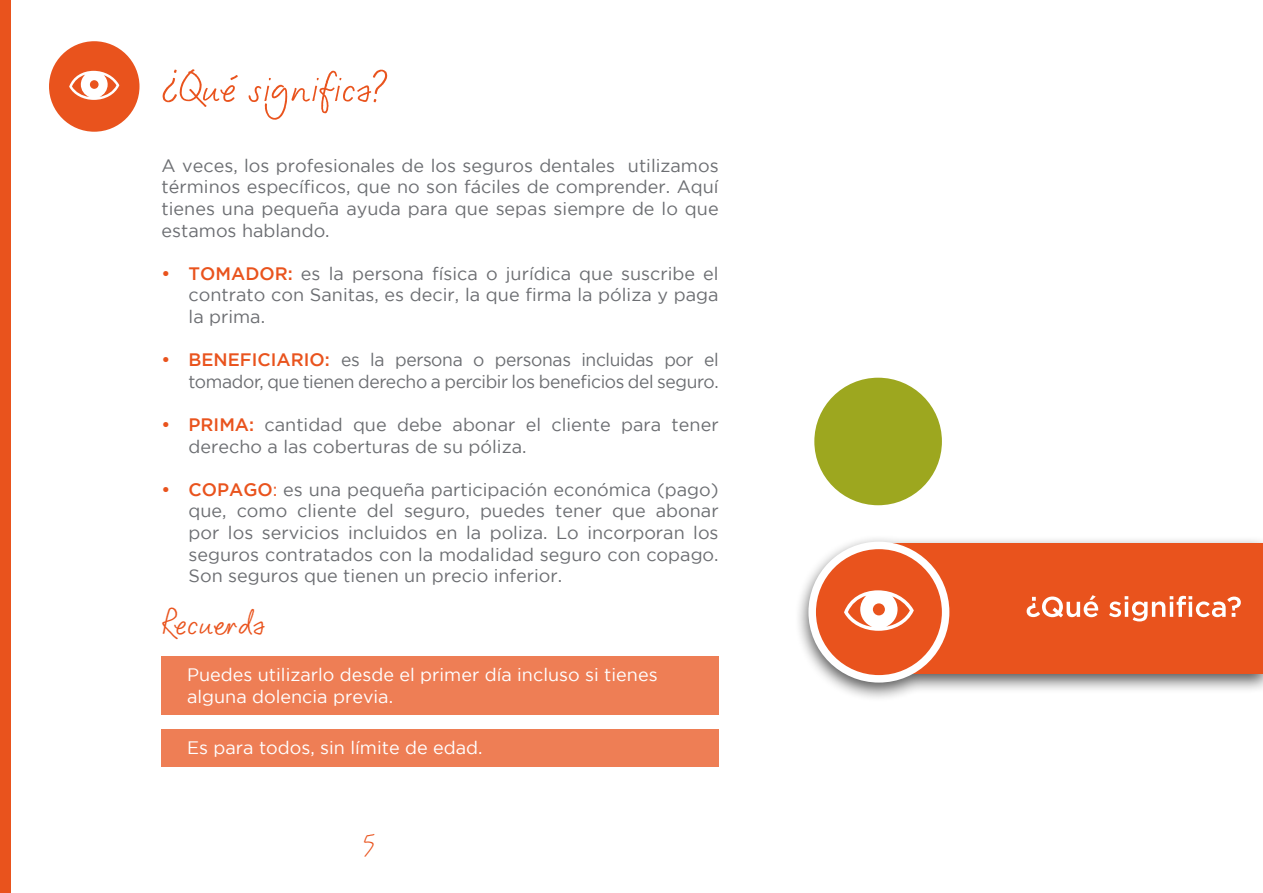
<style>
.page{position:relative;width:1263px;height:893px;background:#fff}
.page>*{position:absolute;margin:0;border:0;box-sizing:border-box;transform-origin:0 0}
.t1{font:58.5px "Bupa Script";color:#e9531d}
.t2{font:46.5px "Bupa Script";color:#e9531d}
.t3{font:36px "Bupa Script";color:#e9531d}
.t4{font:18px/21.6px "Gotham";color:#6c6e72;text-align:justify}
.t5{font:18px/21.6px "Gotham";letter-spacing:-.02em;color:#6c6e72;text-align:right}
.t6{font:18px/21.6px "Gotham";color:#fff}
.s1{font-weight:500;color:#e9531d}
.s2{color:#e9531d}
</style>
<div class="page">
<svg style="left:49px;top:41px;width:91px;height:91px"></svg>
<div style="left:795px;top:535px;width:468px;height:168px;background:#000;opacity:.66"></div>
<div style="left:879px;top:543px;width:384px;height:131px;background:#e9531d"></div>
<div style="left:812px;top:545px;width:134px;height:134px;background:#e9531d;border-radius:50%"></div>
<svg style="left:844px;top:590px;width:70px;height:41px"></svg>
<div style="left:808px;top:542px;width:141px;height:141px;border:8px solid #fff;border-radius:50%"></div>
<svg style="left:1027px;top:595px;width:71px;height:22px"></svg>
<svg style="left:1109px;top:596px;width:132px;height:25px"></svg>
<div style="left:162px;top:657px;width:557px;height:58px;background:#ee7e55"></div>
<div style="left:162px;top:729px;width:557px;height:37px;background:#ee7e55"></div>
<div style="left:0;top:0;width:11px;height:893px;background:#e9531d"></div>
<div style="left:814px;top:378px;width:128px;height:127px;background:#9da71f;border-radius:50%"></div>
<h1 class="t1" style="left:162px;top:59px;width:228px">¿Qué significa?</h1>
<p class="t4" style="left:162px;top:154px;width:559px">A veces, los profesionales de los seguros dentales utilizamos términos específicos, que no son fáciles de comprender. Aquí tienes una pequeña ayuda para que sepas siempre de lo que estamos hablando.</p>
<p class="t4" style="left:189px;top:262px;width:532px;text-indent:-27px"><span class="s1">• TOMADOR:</span> es la persona física o jurídica que suscribe el contrato con Sanitas, es decir, la que firma la póliza y paga la prima.</p>
<p class="t5" style="left:162px;top:349px;width:559px"><span class="s1">• BENEFICIARIO:</span> es la persona o personas incluidas por el tomador, que tienen derecho a percibir los beneficios del seguro.</p>
<p class="t4" style="left:189px;top:413px;width:531px;text-indent:-27px"><span class="s1">• PRIMA:</span> cantidad que debe abonar el cliente para tener derecho a las coberturas de su póliza.</p>
<p class="t4" style="left:189px;top:478px;width:532px;text-indent:-27px"><span class="s1">• COPAGO</span><span class="s2">:</span> es una pequeña participación económica (pago) que, como cliente del seguro, puedes tener que abonar por los servicios incluidos en la poliza. Lo incorporan los seguros contratados con la modalidad seguro con copago.<br>Son seguros que tienen un precio inferior.</p>
<h2 class="t2" style="left:162px;top:600px;width:105px">Recuerda</h2>
<p class="t6" style="left:187px;top:664px;width:472px">Puedes utilizarlo desde el primer día incluso si tienes alguna dolencia previa.</p>
<p class="t6" style="left:187px;top:737px;width:297px">Es para todos, sin límite de edad.</p>
<h3 class="t3" style="left:364px;top:826px;width:13px">5</h3>
</div>
